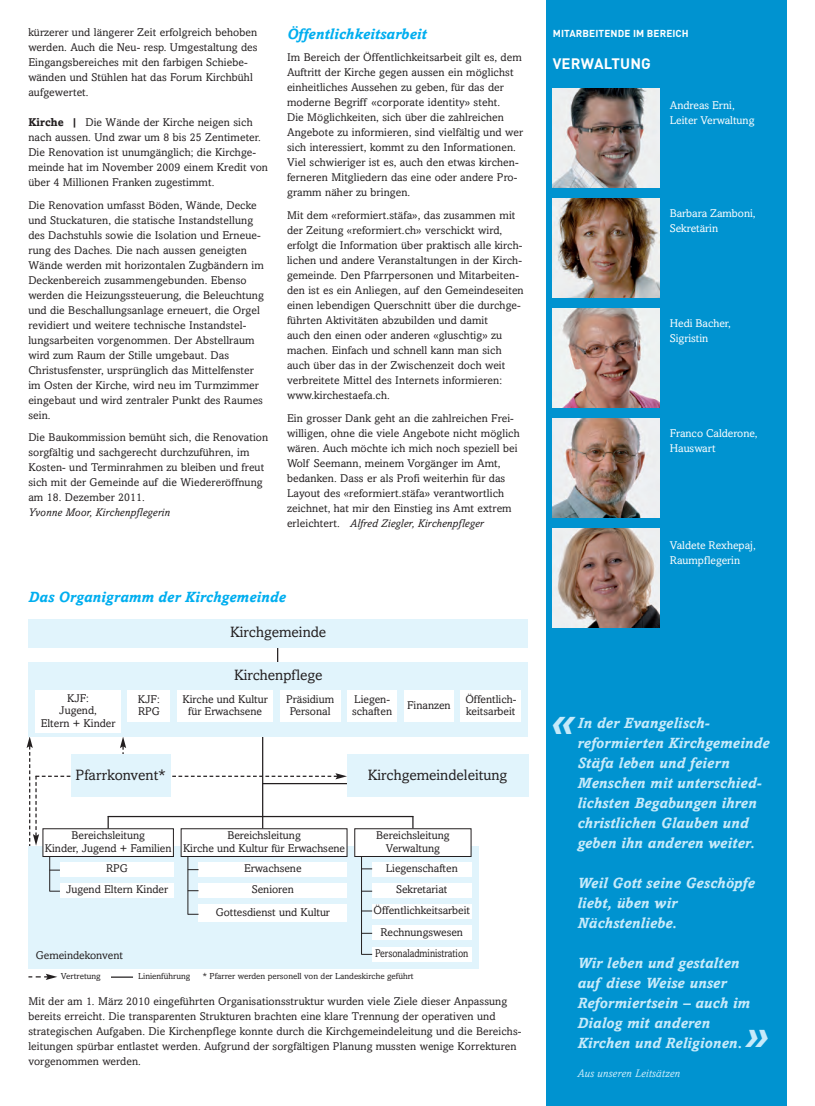
<style>
.page{position:relative;width:815px;height:1106px;background:#fff}
.page>*{position:absolute;margin:0;border:0;box-sizing:border-box;transform-origin:0 0}
.t1{font:italic 700 45px "Amasis";color:#c6eafa}
.t2{font:italic 700 15px/20px "Amasis";letter-spacing:.01em;color:#c6eafa}
.t3{font:15px "Amasis";color:#231f20}
.t4{font:italic 700 15px "Amasis";letter-spacing:.01em;color:#00aeef}
.t5{font:700 15px "DIN";letter-spacing:.01em;color:#fff}
.t6{font:11.25px/15px "Amasis";letter-spacing:.01em;color:#231f20}
.t7{font:11.25px/15px "Amasis";color:#fff}
.t8{font:italic 11.25px "Amasis";letter-spacing:.01em;color:#231f20}
.t9{font:italic 11.25px "Amasis";letter-spacing:.01em;color:#c6eafa}
.t10{font:700 10px "DIN";letter-spacing:.01em;color:#fff}
.t11{font:8.75px "Amasis";color:#231f20}
.s1{font-weight:700}
.s2{font-style:italic}
</style>
<div class="page">
<svg style="left:277px;top:647px;width:1px;height:15px"></svg>
<div style="left:28px;top:619px;width:500px;height:28px;background:#e1f4fc"></div>
<div style="left:546px;top:0;width:241px;height:1106px;background:#0093d0"></div>
<img style="left:553px;top:89px;width:106px;height:99px">
<img style="left:553px;top:198px;width:106px;height:100px">
<img style="left:553px;top:308px;width:106px;height:99px">
<img style="left:553px;top:418px;width:106px;height:99px">
<img style="left:553px;top:528px;width:106px;height:99px">
<div style="left:28px;top:846px;width:450px;height:122px;background:#e1f4fc"></div>
<div style="left:28px;top:662px;width:500px;height:74px;background:#e1f4fc"></div>
<div style="left:36px;top:690px;width:85px;height:42px;background:#fff"></div>
<div style="left:128px;top:690px;width:42px;height:32px;background:#fff"></div>
<div style="left:177px;top:690px;width:96px;height:32px;background:#fff"></div>
<div style="left:280px;top:690px;width:60px;height:32px;background:#fff"></div>
<div style="left:347px;top:690px;width:50px;height:32px;background:#fff"></div>
<div style="left:404px;top:690px;width:50px;height:32px;background:#fff"></div>
<div style="left:461px;top:690px;width:60px;height:32px;background:#fff"></div>
<div style="left:347px;top:754px;width:181px;height:43px;background:#e1f4fc"></div>
<div style="left:181px;top:828px;width:166px;height:28px;background:#fff"></div>
<div style="left:199px;top:862px;width:148px;height:14px;background:#fff"></div>
<div style="left:199px;top:883px;width:148px;height:14px;background:#fff"></div>
<div style="left:199px;top:904px;width:148px;height:18px;background:#fff"></div>
<div style="left:43px;top:828px;width:130px;height:28px;background:#fff"></div>
<div style="left:60px;top:862px;width:114px;height:14px;background:#fff"></div>
<div style="left:60px;top:883px;width:114px;height:14px;background:#fff"></div>
<div style="left:355px;top:828px;width:116px;height:28px;background:#fff"></div>
<div style="left:354px;top:828px;width:117px;height:28px;border:1px solid #231f20"></div>
<div style="left:372px;top:862px;width:99px;height:14px;background:#fff"></div>
<div style="left:372px;top:883px;width:99px;height:14px;background:#fff"></div>
<div style="left:372px;top:904px;width:99px;height:14px;background:#fff"></div>
<div style="left:372px;top:925px;width:99px;height:15px;background:#fff"></div>
<div style="left:372px;top:947px;width:99px;height:14px;background:#fff"></div>
<hr style="left:49px;top:856px;width:1px;height:35px;background:#231f20">
<hr style="left:188px;top:856px;width:1px;height:58px;background:#231f20">
<hr style="left:361px;top:856px;width:1px;height:98px;background:#231f20">
<hr style="left:108px;top:816px;width:305px;height:1px;background:#231f20">
<svg style="left:412px;top:816px;width:2px;height:12px"></svg>
<svg style="left:27px;top:736px;width:320px;height:112px"></svg>
<svg style="left:28px;top:973px;width:29px;height:7px"></svg>
<svg style="left:111px;top:976px;width:22px;height:1px"></svg>
<hr style="left:263px;top:783px;width:84px;height:1px;background:#231f20">
<p class="t6" style="left:28px;top:26px;width:231px">kürzerer und längerer Zeit erfolgreich behoben werden. Auch die Neu- resp. Umgestaltung des Eingangsbereiches mit den farbigen Schiebe&shy;wänden und Stühlen hat das Forum Kirchbühl aufgewertet.</p>
<p class="t6" style="left:28px;top:116px;width:241px"><span class="s1">Kirche |</span> Die Wände der Kirche neigen sich nach aussen. Und zwar um 8 bis 25 Zentimeter.<br>Die Renovation ist unumgänglich; die Kirchge&shy;meinde hat im November 2009 einem Kredit von über 4 Millionen Franken zugestimmt.</p>
<p class="t6" style="left:28px;top:199px;width:237px">Die Renovation umfasst Böden, Wände, Decke und Stuckaturen, die statische Instandstellung des Dachstuhls sowie die Isolation und Erneue&shy;rung des Daches. Die nach aussen geneigten Wände werden mit horizontalen Zugbändern im Deckenbereich zusammengebunden. Ebenso werden die Heizungssteuerung, die Beleuchtung und die Beschallungsanlage erneuert, die Orgel revidiert und weitere technische Instandstel&shy;lungsarbeiten vorgenommen. Der Abstellraum wird zum Raum der Stille umgebaut. Das Christusfenster, ursprünglich das Mittelfenster im Osten der Kirche, wird neu im Turmzimmer eingebaut und wird zentraler Punkt des Raumes sein.</p>
<p class="t6" style="left:28px;top:431px;width:241px">Die Baukommission bemüht sich, die Renovation sorgfältig und sachgerecht durchzuführen, im Kosten- und Terminrahmen zu bleiben und freut sich mit der Gemeinde auf die Wiedereröffnung am 18. Dezember 2011.</p>
<p class="t8" style="left:28px;top:508px;width:143px">Yvonne Moor, Kirchenpflegerin</p>
<h2 class="t4" style="left:287px;top:28px;width:141px">Öffentlichkeitsarbeit</h2>
<p class="t6" style="left:287px;top:51px;width:238px">Im Bereich der Öffentlichkeitsarbeit gilt es, dem Auftritt der Kirche gegen aussen ein möglichst einheitliches Aussehen zu geben, für das der moderne Begriff «corporate identity» steht.<br>Die Möglichkeiten, sich über die zahlreichen Angebote zu informieren, sind vielfältig und wer sich interessiert, kommt zu den Informationen.<br>Viel schwieriger ist es, auch den etwas kirchen&shy;ferneren Mitgliedern das eine oder andere Pro&shy;gramm näher zu bringen.</p>
<p class="t6" style="left:287px;top:209px;width:238px">Mit dem «reformiert.stäfa», das zusammen mit der Zeitung «reformiert.ch» verschickt wird, erfolgt die Information über praktisch alle kirch&shy;lichen und andere Veranstaltungen in der Kirch&shy;gemeinde. Den Pfarrpersonen und Mitarbeiten&shy;den ist es ein Anliegen, auf den Gemeindeseiten einen lebendigen Querschnitt über die durchge&shy;führten Aktivitäten abzubilden und damit<br>auch den einen oder anderen «gluschtig» zu machen. Einfach und schnell kann man sich auch über das in der Zwischenzeit doch weit verbreitete Mittel des Internets informieren: www.kirchestaefa.ch.</p>
<p class="t6" style="left:287px;top:411px;width:234px">Ein grosser Dank geht an die zahlreichen Frei&shy;willigen, ohne die viele Angebote nicht möglich wären. Auch möchte ich mich noch speziell bei Wolf Seemann, meinem Vorgänger im Amt, bedanken. Dass er als Profi weiterhin für das Layout des «reformiert.stäfa» verantwortlich zeichnet, hat mir den Einstieg ins Amt extrem erleichtert. <span class="s2">Alfred Ziegler, Kirchenpfleger</span></p>
<h2 class="t4" style="left:28px;top:591px;width:259px">Das Organigramm der Kirchgemeinde</h2>
<h2 class="t3" style="left:230px;top:627px;width:98px">Kirchgemeinde</h2>
<h2 class="t3" style="left:234px;top:669px;width:90px">Kirchenpflege</h2>
<p class="t6" style="left:41px;top:692px;width:76px;line-height:12.5px;text-align:center">KJF:<br>Jugend,<br>Eltern + Kinder</p>
<p class="t6" style="left:138px;top:693px;width:23px;line-height:12.5px">KJF:<br>RPG</p>
<p class="t6" style="left:183px;top:693px;width:87px;line-height:12.5px;text-align:center">Kirche und Kultur für Erwachsene</p>
<p class="t6" style="left:286px;top:693px;width:49px;line-height:12.5px;text-align:center">Präsidium<br>Personal</p>
<p class="t6" style="left:352px;top:693px;width:41px;line-height:12.5px">Liegen&shy;schaften</p>
<p class="t6" style="left:407px;top:698px;width:45px">Finanzen</p>
<p class="t6" style="left:465px;top:693px;width:53px;line-height:12.5px">Öffentlich&shy;keitsarbeit</p>
<h2 class="t3" style="left:76px;top:769px;width:92px">Pfarrkonvent*</h2>
<p class="t6" style="left:45px;top:830px;width:128px;line-height:12.5px;text-align:center">Bereichsleitung<br>Kinder, Jugend + Familien</p>
<p class="t6" style="left:66px;top:858px;width:103px;line-height:21.2px;text-align:center">RPG<br>Jugend Eltern Kinder</p>
<p class="t6" style="left:183px;top:830px;width:164px;line-height:12.5px;text-align:center">Bereichsleitung<br>Kirche und Kultur für Erwachsene</p>
<p class="t6" style="left:244px;top:858px;width:59px;line-height:21.2px;text-align:center">Erwachsene<br>Senioren</p>
<p class="t6" style="left:216px;top:906px;width:116px">Gottesdienst und Kultur</p>
<p class="t6" style="left:36px;top:948px;width:89px">Gemeindekonvent</p>
<h2 class="t3" style="left:368px;top:769px;width:141px">Kirchgemeindeleitung</h2>
<p class="t6" style="left:376px;top:830px;width:75px;line-height:12.5px;text-align:center">Bereichsleitung<br>Verwaltung</p>
<p class="t6" style="left:373px;top:858px;width:98px;line-height:21.2px;text-align:center">Liegenschaften<br>Sekretariat<br>Öffentlichkeitsarbeit<br>Rechnungswesen<br>Personaladministration</p>
<p class="t11" style="left:61px;top:973px;width:41px">Vertretung</p>
<p class="t11" style="left:138px;top:973px;width:54px">Linienführung</p>
<p class="t11" style="left:203px;top:973px;width:212px">* Pfarrer werden personell von der Landeskirche geführt</p>
<p class="t6" style="left:28px;top:994px;width:495px">Mit der am 1. März 2010 eingeführten Organisationsstruktur wurden viele Ziele dieser Anpassung bereits erreicht. Die transparenten Strukturen brachten eine klare Trennung der operativen und strategischen Aufgaben. Die Kirchenpflege konnte durch die Kirchgemeindeleitung und die Bereichs&shy;leitungen spürbar entlastet werden. Aufgrund der sorgfältigen Planung mussten wenige Korrekturen vorgenommen werden.</p>
<p class="t10" style="left:553px;top:27px;width:138px">MITARBEITENDE IM BEREICH</p>
<h2 class="t5" style="left:553px;top:55px;width:100px">VERWALTUNG</h2>
<p class="t7" style="left:670px;top:99px;width:86px">Andreas Erni,<br>Leiter Verwaltung</p>
<p class="t7" style="left:670px;top:206px;width:87px">Barbara Zamboni,<br>Sekretärin</p>
<p class="t7" style="left:670px;top:316px;width:63px">Hedi Bacher,<br>Sigristin</p>
<p class="t7" style="left:670px;top:426px;width:89px">Franco Calderone,<br>Hauswart</p>
<p class="t7" style="left:670px;top:539px;width:88px">Valdete Rexhepaj,<br>Raumpflegerin</p>
<h1 class="t1" style="left:551px;top:703px;width:25px">«</h1>
<h2 class="t2" style="left:577px;top:713px;width:194px">In der Evangelisch&shy;reformierten Kirchgemeinde<br>Stäfa leben und feiern<br>Menschen mit unterschied&shy;lichsten Begabungen ihren christlichen Glauben und geben ihn anderen weiter.</h2>
<h2 class="t2" style="left:577px;top:873px;width:179px">Weil Gott seine Geschöpfe liebt, üben wir<br>Nächstenliebe.</h2>
<h2 class="t2" style="left:577px;top:953px;width:174px">Wir leben und gestalten auf diese Weise unser<br>Reformiertsein – auch im<br>Dialog mit anderen<br>Kirchen und Religionen.</h2>
<p class="t9" style="left:577px;top:1068px;width:104px">Aus unseren Leitsätzen</p>
<h1 class="t1" style="left:745px;top:1016px;width:25px">»</h1>
</div>
